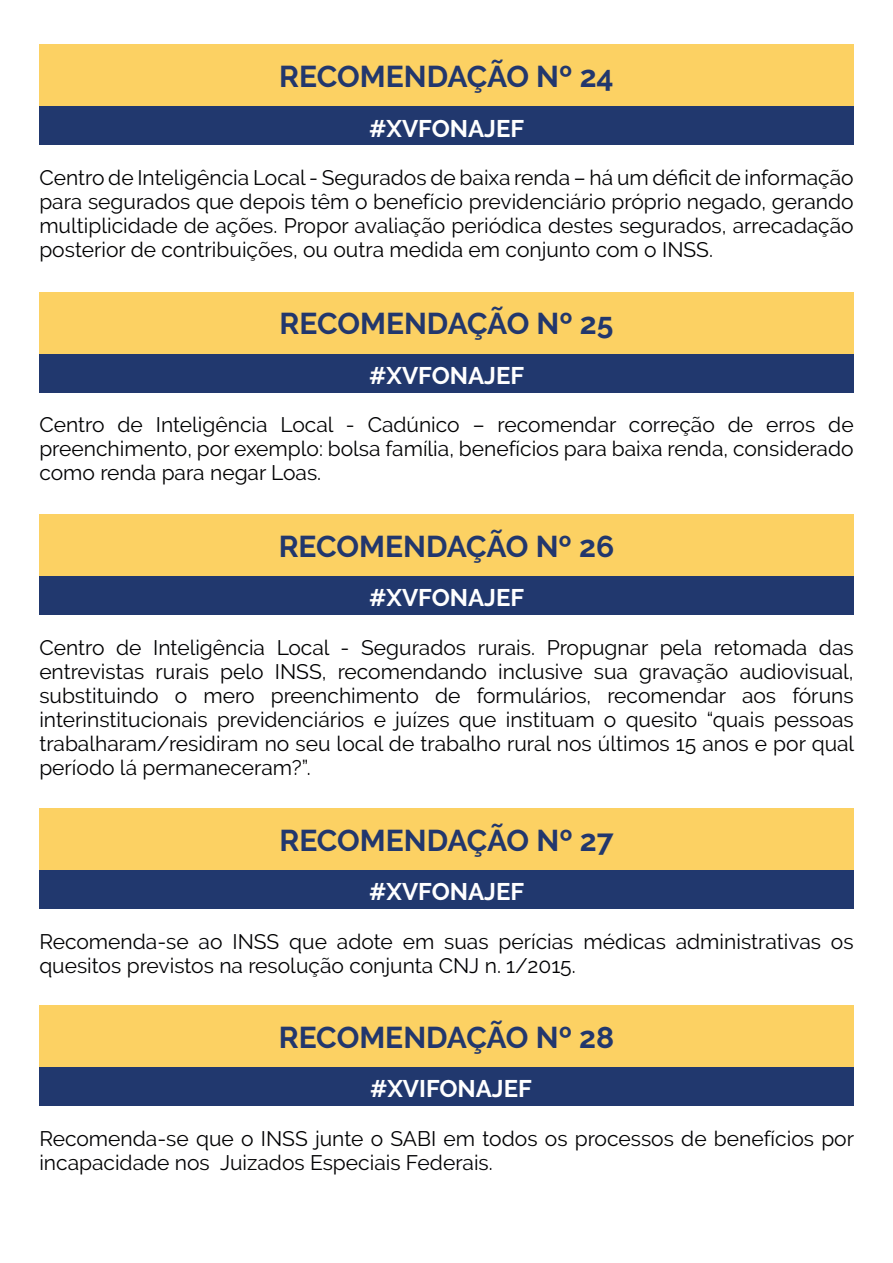
<style>
.page{position:relative;width:893px;height:1263px;background:#fff}
.page>*{position:absolute;margin:0;border:0;box-sizing:border-box;transform-origin:0 0}
.t1{font:700 30px "Raleway";color:#22376d}
.t2{font:700 24px "Raleway";color:#fff}
.t3{font:21px/24px "Raleway";color:#020203;text-align:justify}
</style>
<div class="page">
<div style="left:39px;top:45px;width:815px;height:61px;background:#fcd163"></div>
<div style="left:39px;top:292px;width:815px;height:62px;background:#fcd163"></div>
<div style="left:39px;top:514px;width:815px;height:62px;background:#fcd163"></div>
<div style="left:39px;top:808px;width:815px;height:62px;background:#fcd163"></div>
<div style="left:39px;top:1005px;width:815px;height:62px;background:#fcd163"></div>
<div style="left:39px;top:106px;width:815px;height:39px;background:#21386e"></div>
<div style="left:39px;top:354px;width:815px;height:39px;background:#21386e"></div>
<div style="left:39px;top:576px;width:815px;height:39px;background:#21386e"></div>
<div style="left:39px;top:870px;width:815px;height:39px;background:#21386e"></div>
<div style="left:39px;top:1067px;width:815px;height:39px;background:#21386e"></div>
<h1 class="t1" style="left:279px;top:59px;width:336px">RECOMENDAÇÃO Nº 24</h1>
<p class="t2" style="left:369px;top:114px;width:156px">#XVFONAJEF</p>
<p class="t3" style="left:39px;top:165px;width:816px">Centro de Inteligência Local - Segurados de baixa renda – há um déficit de informação para segurados que depois têm o benefício previdenciário próprio negado, gerando multiplicidade de ações. Propor avaliação periódica destes segurados, arrecadação posterior de contribuições, ou outra medida em conjunto com o INSS.</p>
<h1 class="t1" style="left:279px;top:307px;width:335px">RECOMENDAÇÃO Nº 25</h1>
<p class="t2" style="left:369px;top:362px;width:156px">#XVFONAJEF</p>
<p class="t3" style="left:39px;top:413px;width:816px">Centro de Inteligência Local - Cadúnico – recomendar correção de erros de preenchimento, por exemplo: bolsa família, benefícios para baixa renda, considerado como renda para negar Loas.</p>
<h1 class="t1" style="left:279px;top:529px;width:337px">RECOMENDAÇÃO Nº 26</h1>
<p class="t2" style="left:369px;top:584px;width:156px">#XVFONAJEF</p>
<p class="t3" style="left:39px;top:635px;width:816px">Centro de Inteligência Local - Segurados rurais. Propugnar pela retomada das entrevistas rurais pelo INSS, recomendando inclusive sua gravação audiovisual, substituindo o mero preenchimento de formulários, recomendar aos fóruns interinstitucionais previdenciários e juízes que instituam o quesito “quais pessoas trabalharam/residiram no seu local de trabalho rural nos últimos 15 anos e por qual período lá permaneceram?”.</p>
<h1 class="t1" style="left:279px;top:823px;width:336px">RECOMENDAÇÃO Nº 27</h1>
<p class="t2" style="left:369px;top:878px;width:156px">#XVFONAJEF</p>
<p class="t3" style="left:39px;top:929px;width:816px">Recomenda-se ao INSS que adote em suas perícias médicas administrativas os quesitos previstos na resolução conjunta CNJ n. 1/2015.</p>
<h1 class="t1" style="left:279px;top:1020px;width:337px">RECOMENDAÇÃO Nº 28</h1>
<p class="t2" style="left:370px;top:1075px;width:163px">#XVIFONAJEF</p>
<p class="t3" style="left:39px;top:1126px;width:816px">Recomenda-se que o INSS junte o SABI em todos os processos de benefícios por incapacidade nos Juizados Especiais Federais.</p>
</div>
